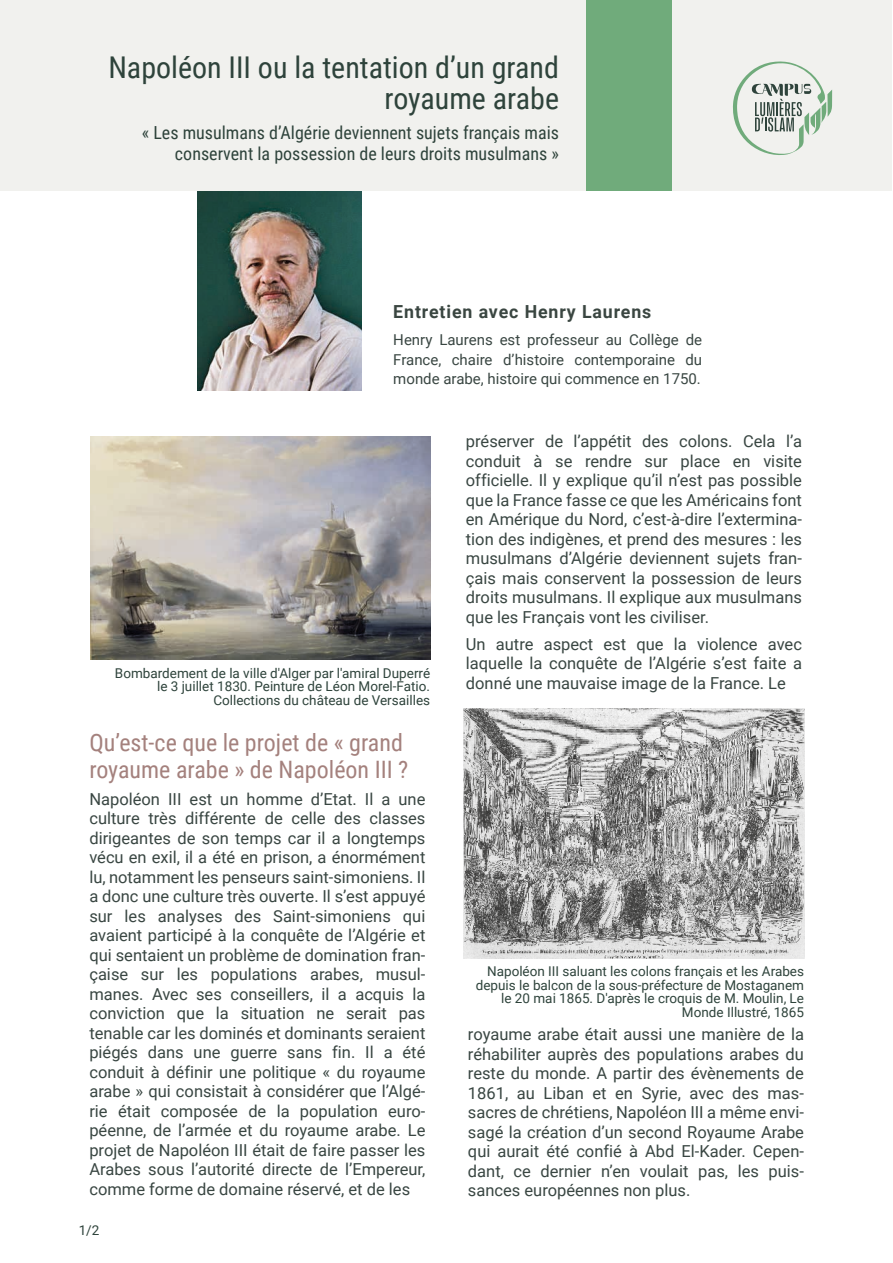
<style>
.page{position:relative;width:893px;height:1263px;background:#fff}
.page>*{position:absolute;margin:0;border:0;box-sizing:border-box;transform-origin:0 0}
.t1{font:30px/31.5px "Roboto Condensed";color:#2e433b;text-align:right}
.t2{font:24px/27px "Roboto Condensed";color:#a4817d}
.t3{font:18px/21px "Roboto Condensed";color:#2e433b;text-align:right}
.t4{font:700 18px "Roboto";letter-spacing:.05em;color:#3a4641}
.t5{font:16.5px/19.5px "Roboto";color:#394642;text-align:justify}
.t6{font:15px/19.5px "Roboto";color:#394642;text-align:justify}
.t7{font:13.5px/13.5px "Roboto";color:#2e433b;text-align:right}
</style>
<div class="page">
<img style="left:197px;top:190px;width:164px;height:200px">
<div style="left:0;top:0;width:891px;height:190px;background:#f1f1ee"></div>
<div style="left:586px;top:0;width:85px;height:190px;background:#70ab7b"></div>
<svg style="left:733px;top:61px;width:99px;height:94px"></svg>
<img style="left:464px;top:708px;width:340px;height:251px">
<img style="left:90px;top:437px;width:340px;height:223px">
<h1 class="t1" style="left:108px;top:50px;width:452px">Napoléon III ou la tentation d’un grand royaume arabe</h1>
<p class="t3" style="left:142px;top:122px;width:419px">« Les musulmans d’Algérie deviennent sujets français mais conservent la possession de leurs droits musulmans »</p>
<p class="t4" style="left:393px;top:299px;width:260px">Entretien avec Henry Laurens</p>
<p class="t6" style="left:393px;top:330px;width:310px">Henry Laurens est professeur au Collège de France, chaire d’histoire contemporaine du monde arabe, histoire qui commence en 1750.</p>
<p class="t7" style="left:115px;top:665px;width:317px">Bombardement de la ville d'Alger par l'amiral Duperré le 3 juillet 1830. Peinture de Léon Morel-Fatio.<br>Collections du château de Versailles</p>
<h2 class="t2" style="left:89px;top:728px;width:320px">Qu’est-ce que le projet de « grand royaume arabe » de Napoléon III ?</h2>
<p class="t5" style="left:89px;top:788px;width:338px">Napoléon III est un homme d’Etat. Il a une culture très différente de celle des classes dirigeantes de son temps car il a longtemps vécu en exil, il a été en prison, a énormément lu, notamment les penseurs saint-simoniens. Il a donc une culture très ouverte. Il s’est appuyé sur les analyses des Saint-simoniens qui avaient participé à la conquête de l’Algérie et qui sentaient un problème de domination fran&shy;çaise sur les populations arabes, musul&shy;manes. Avec ses conseillers, il a acquis la conviction que la situation ne serait pas tenable car les dominés et dominants seraient piégés dans une guerre sans fin. Il a été conduit à définir une politique « du royaume arabe » qui consistait à considérer que l’Algé&shy;rie était composée de la population euro&shy;péenne, de l’armée et du royaume arabe. Le projet de Napoléon III était de faire passer les Arabes sous l’autorité directe de l’Empereur, comme forme de domaine réservé, et de les</p>
<p class="t7" style="left:79px;top:1223px;width:22px">1/2</p>
<p class="t5" style="left:466px;top:431px;width:338px">préserver de l’appétit des colons. Cela l’a conduit à se rendre sur place en visite officielle. Il y explique qu’il n’est pas possible que la France fasse ce que les Américains font en Amérique du Nord, c’est-à-dire l’extermina&shy;tion des indigènes, et prend des mesures : les musulmans d’Algérie deviennent sujets fran&shy;çais mais conservent la possession de leurs droits musulmans. Il explique aux musulmans que les Français vont les civiliser.</p>
<p class="t5" style="left:466px;top:633px;width:338px">Un autre aspect est que la violence avec laquelle la conquête de l’Algérie s’est faite a donné une mauvaise image de la France. Le</p>
<p class="t7" style="left:476px;top:964px;width:330px">Napoléon III saluant les colons français et les Arabes depuis le balcon de la sous-préfecture de Mostaganem le 20 mai 1865. D'après le croquis de M. Moulin, Le Monde Illustré, 1865</p>
<p class="t5" style="left:468px;top:1024px;width:338px">royaume arabe était aussi une manière de la réhabiliter auprès des populations arabes du reste du monde. A partir des évènements de 1861, au Liban et en Syrie, avec des mas&shy;sacres de chrétiens, Napoléon III a même envi&shy;sagé la création d’un second Royaume Arabe qui aurait été confié à Abd El-Kader. Cepen&shy;dant, ce dernier n’en voulait pas, les puis&shy;sances européennes non plus.</p>
</div>
